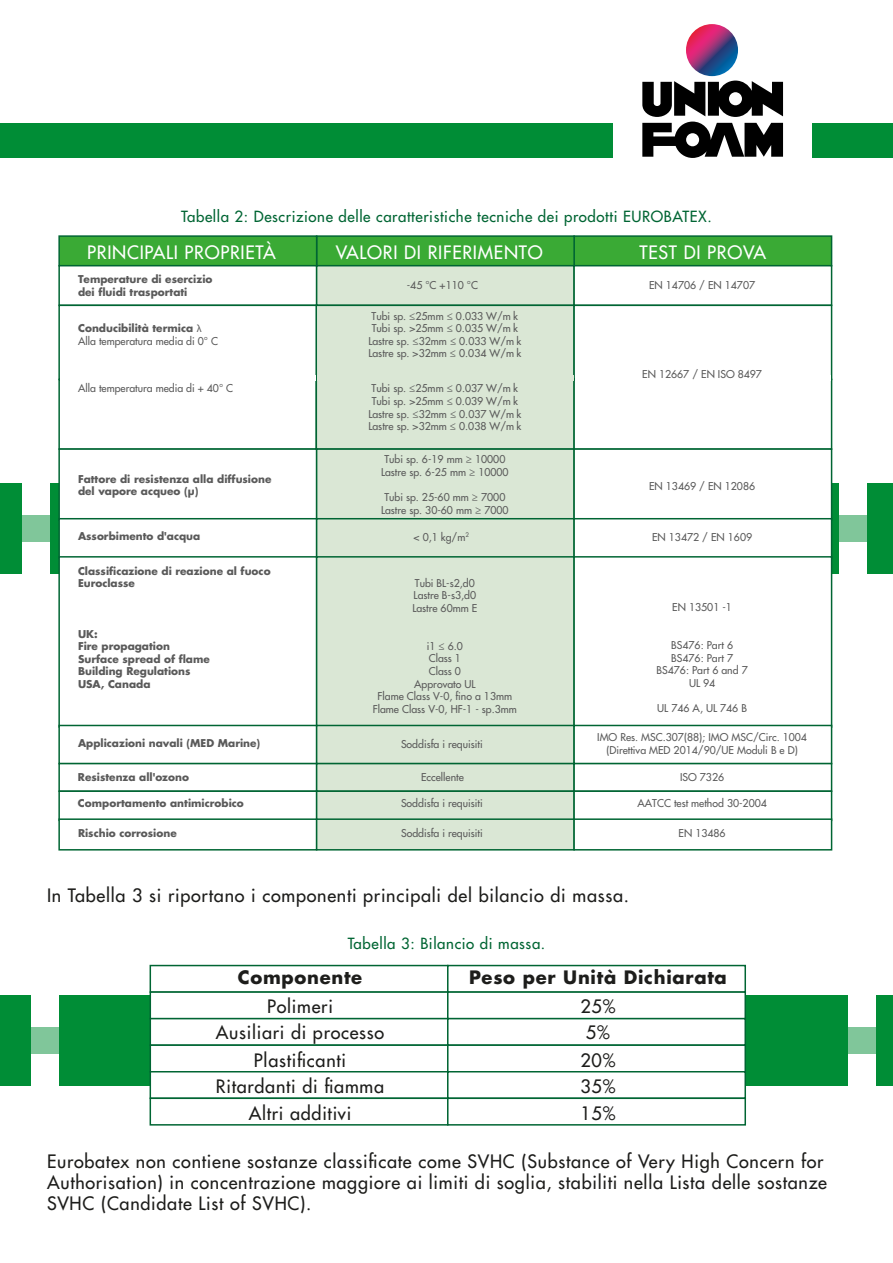
<style>
.page{position:relative;width:893px;height:1263px;background:#fff}
.page>*{position:absolute;margin:0;border:0;box-sizing:border-box;transform-origin:0 0}
.t1{font:500 18px/21px "Futura Std";letter-spacing:.04em;color:#1d1d1b}
.t2{font:500 18px "Futura Std";letter-spacing:.04em;color:#fff}
.t3{font:700 18px "Futura Std";letter-spacing:.04em;color:#1d1d1b}
.t4{font:500 15px "Futura Std";letter-spacing:.04em;color:#006533}
.t5{font:500 10.5px/12.6px "Futura Std";color:#5a5a5a;text-align:center}
.t6{font:700 10.5px/12.6px "Futura Std";color:#5a5a5a}
.s1{font-weight:700}
.s2{font-family:"Myriad Pro";font-weight:400}
</style>
<div class="page">
<div style="left:0;top:483px;width:893px;height:90px;background:#008d36"></div>
<div style="left:840px;top:455px;width:27px;height:156px;background:#fff"></div>
<div style="left:23px;top:455px;width:27px;height:156px;background:#fff"></div>
<svg style="left:22px;top:515px;width:845px;height:26px;fill:#80c69a"></svg>
<div style="left:0;top:123px;width:613px;height:34px;background:#008d36"></div>
<div style="left:812px;top:123px;width:81px;height:34px;background:#008d36"></div>
<svg style="left:686px;top:24px;width:52px;height:52px;background:#7c3b7c"></svg>
<svg style="left:642px;top:81px;width:141px;height:77px"></svg>
<div style="left:573px;top:235px;width:259px;height:31px;background:#3aaa35;border:2px solid #006533"></div>
<div style="left:316px;top:235px;width:259px;height:31px;background:#3aaa35;border:2px solid #006533"></div>
<div style="left:58px;top:235px;width:259px;height:31px;background:#3aaa35;border:2px solid #006533"></div>
<div style="left:58px;top:265px;width:259px;height:41px;background:#fff;border:2px solid #006533"></div>
<div style="left:316px;top:265px;width:259px;height:41px;background:#dae7d5;border:2px solid #006533"></div>
<div style="left:573px;top:265px;width:259px;height:41px;background:#fff;border:2px solid #006533"></div>
<div style="left:58px;top:305px;width:259px;height:75px;background:#fff;border:2px solid #006533"></div>
<div style="left:315px;top:305px;width:260px;height:75px;background:#dae7d5;border:2px solid #006533"></div>
<div style="left:573px;top:305px;width:259px;height:75px;background:#fff;border:2px solid #006533"></div>
<div style="left:58px;top:379px;width:259px;height:71px;background:#fff"></div>
<div style="left:316px;top:379px;width:259px;height:71px;background:#dae7d5"></div>
<div style="left:573px;top:379px;width:259px;height:71px;background:#fff;border:2px solid #006533"></div>
<div style="left:60px;top:375px;width:255px;height:6px;background:#fff"></div>
<div style="left:317px;top:375px;width:256px;height:6px;background:#dae7d5"></div>
<div style="left:575px;top:375px;width:256px;height:6px;background:#fff"></div>
<div style="left:58px;top:448px;width:259px;height:73px;background:#fff;border:2px solid #006533"></div>
<div style="left:316px;top:448px;width:259px;height:73px;background:#dae7d5;border:2px solid #006533"></div>
<div style="left:573px;top:448px;width:259px;height:73px;background:#fff;border:2px solid #006533"></div>
<div style="left:58px;top:518px;width:259px;height:41px;background:#fff;border:2px solid #006533"></div>
<div style="left:316px;top:518px;width:259px;height:41px;background:#dae7d5;border:2px solid #006533"></div>
<div style="left:573px;top:518px;width:259px;height:41px;background:#fff;border:2px solid #006533"></div>
<div style="left:58px;top:556px;width:259px;height:172px;background:#fff;border:2px solid #006533"></div>
<div style="left:316px;top:556px;width:259px;height:172px;background:#dae7d5;border:2px solid #006533"></div>
<div style="left:573px;top:556px;width:259px;height:172px;background:#fff;border:2px solid #006533"></div>
<div style="left:58px;top:725px;width:259px;height:39px;background:#fff;border:2px solid #006533"></div>
<div style="left:316px;top:725px;width:259px;height:39px;background:#dae7d5;border:2px solid #006533"></div>
<div style="left:573px;top:725px;width:259px;height:39px;background:#fff;border:2px solid #006533"></div>
<div style="left:58px;top:763px;width:259px;height:29px;background:#fff;border:2px solid #006533"></div>
<div style="left:316px;top:763px;width:259px;height:29px;background:#dae7d5;border:2px solid #006533"></div>
<div style="left:573px;top:763px;width:259px;height:29px;background:#fff;border:2px solid #006533"></div>
<div style="left:58px;top:790px;width:259px;height:31px;background:#fff;border:2px solid #006533"></div>
<div style="left:316px;top:790px;width:259px;height:31px;background:#dae7d5;border:2px solid #006533"></div>
<div style="left:573px;top:790px;width:259px;height:31px;background:#fff;border:2px solid #006533"></div>
<div style="left:58px;top:818px;width:259px;height:32px;background:#fff;border:2px solid #006533"></div>
<div style="left:316px;top:818px;width:259px;height:32px;background:#dae7d5;border:2px solid #006533"></div>
<div style="left:573px;top:818px;width:259px;height:32px;background:#fff;border:2px solid #006533"></div>
<div style="left:0;top:995px;width:893px;height:90px;background:#008d36"></div>
<div style="left:849px;top:968px;width:27px;height:155px;background:#fff"></div>
<div style="left:32px;top:968px;width:27px;height:155px;background:#fff"></div>
<svg style="left:31px;top:1027px;width:845px;height:26px"></svg>
<div style="left:150px;top:965px;width:298px;height:28px;background:#fff;border:2px solid #006533"></div>
<div style="left:447px;top:965px;width:299px;height:28px;background:#fff;border:2px solid #006533"></div>
<div style="left:150px;top:991px;width:298px;height:28px;background:#fff;border:2px solid #006533"></div>
<div style="left:447px;top:991px;width:299px;height:28px;background:#fff;border:2px solid #006533"></div>
<div style="left:150px;top:1018px;width:298px;height:28px;background:#fff;border:2px solid #006533"></div>
<div style="left:447px;top:1018px;width:299px;height:28px;background:#fff;border:2px solid #006533"></div>
<div style="left:150px;top:1044px;width:298px;height:28px;background:#fff;border:2px solid #006533"></div>
<div style="left:447px;top:1044px;width:299px;height:28px;background:#fff;border:2px solid #006533"></div>
<div style="left:150px;top:1071px;width:298px;height:28px;background:#fff;border:2px solid #006533"></div>
<div style="left:447px;top:1071px;width:299px;height:28px;background:#fff;border:2px solid #006533"></div>
<div style="left:150px;top:1097px;width:298px;height:28px;background:#fff;border:2px solid #006533"></div>
<div style="left:447px;top:1097px;width:299px;height:28px;background:#fff;border:2px solid #006533"></div>
<h2 class="t4" style="left:181px;top:207px;width:532px">Tabella 2: Descrizione delle caratteristiche tecniche dei prodotti EUROBATEX.</h2>
<h1 class="t2" style="left:87px;top:241px;width:190px">PRINCIPALI PROPRIETÀ</h1>
<h1 class="t2" style="left:336px;top:241px;width:208px">VALORI DI RIFERIMENTO</h1>
<h1 class="t2" style="left:639px;top:241px;width:128px">TEST DI PROVA</h1>
<p class="t6" style="left:78px;top:273px;width:136px">Temperature di esercizio dei fluidi trasportati</p>
<p class="t5" style="left:407px;top:279px;width:73px">-45 °C +110 °C</p>
<p class="t5" style="left:649px;top:279px;width:108px">EN 14706 / EN 14707</p>
<p class="t5" style="left:78px;top:322px;width:141px;text-align:left"><span class="s1">Conducibilità termica</span> <span class="s2">λ<br></span>Alla temperatura media di 0° C</p>
<p class="t5" style="left:368px;top:309px;width:154px">Tubi sp. ≤25mm ≤ 0.033 W/m k<br>Tubi sp. &gt;25mm ≤ 0.035 W/m k<br>Lastre sp. ≤32mm ≤ 0.033 W/m k<br>Lastre sp. &gt;32mm ≤ 0.034 W/m k</p>
<p class="t5" style="left:78px;top:382px;width:157px">Alla temperatura media di + 40° C</p>
<p class="t6" style="left:78px;top:472px;width:195px">Fattore di resistenza alla diffusione del vapore acqueo (μ)</p>
<p class="t5" style="left:368px;top:382px;width:154px">Tubi sp. ≤25mm ≤ 0.037 W/m k<br>Tubi sp. &gt;25mm ≤ 0.039 W/m k<br>Lastre sp. ≤32mm ≤ 0.037 W/m k<br>Lastre sp. &gt;32mm ≤ 0.038 W/m k</p>
<p class="t5" style="left:381px;top:453px;width:129px">Tubi sp. 6-19 mm ≥ 10000<br>Lastre sp. 6-25 mm ≥ 10000</p>
<p class="t5" style="left:381px;top:491px;width:129px">Tubi sp. 25-60 mm ≥ 7000<br>Lastre sp. 30-60 mm ≥ 7000</p>
<p class="t5" style="left:642px;top:368px;width:121px">EN 12667 / EN ISO 8497</p>
<p class="t5" style="left:649px;top:480px;width:108px">EN 13469 / EN 12086</p>
<p class="t6" style="left:78px;top:530px;width:124px">Assorbimento d'acqua</p>
<p class="t5" style="left:414px;top:531px;width:57px">&lt; 0,1 kg/m<sup>2</sup></p>
<p class="t5" style="left:652px;top:531px;width:101px">EN 13472 / EN 1609</p>
<p class="t6" style="left:78px;top:564px;width:194px">Classificazione di reazione al fuoco<br>Euroclasse</p>
<p class="t5" style="left:412px;top:577px;width:67px;text-align:left">Tubi BL-s2,d0<br>Lastre B-s3,d0<br>Lastre 60mm E</p>
<p class="t5" style="left:373px;top:640px;width:146px">i1 ≤ 6.0<br>Class 1<br>Class 0<br>Approvato UL<br>Flame Class V-0, fino a 13mm<br>Flame Class V-0, HF-1 - sp.3mm</p>
<p class="t5" style="left:672px;top:601px;width:61px">EN 13501 -1</p>
<p class="t5" style="left:656px;top:639px;width:93px">BS476: Part 6<br>BS476: Part 7<br>BS476: Part 6 and 7<br>UL 94</p>
<p class="t5" style="left:657px;top:702px;width:91px">UL 746 A, UL 746 B</p>
<p class="t6" style="left:78px;top:627px;width:133px">UK:<br>Fire propagation<br>Surface spread of flame<br>Building Regulations<br>USA, Canada</p>
<p class="t6" style="left:78px;top:737px;width:184px">Applicazioni navali (MED Marine)</p>
<p class="t5" style="left:401px;top:737px;width:83px">Soddisfa i requisiti</p>
<p class="t5" style="left:597px;top:731px;width:211px">IMO Res. MSC.307(88); IMO MSC/Circ. 1004 (Direttiva MED 2014/90/UE Moduli B e D)</p>
<p class="t6" style="left:78px;top:770px;width:113px">Resistenza all'ozono</p>
<p class="t5" style="left:421px;top:771px;width:44px">Eccellente</p>
<p class="t5" style="left:680px;top:771px;width:46px">ISO 7326</p>
<p class="t6" style="left:78px;top:797px;width:167px">Comportamento antimicrobico</p>
<p class="t5" style="left:401px;top:797px;width:83px">Soddisfa i requisiti</p>
<p class="t5" style="left:638px;top:797px;width:131px">AATCC test method 30-2004</p>
<p class="t6" style="left:78px;top:826px;width:100px">Rischio corrosione</p>
<p class="t5" style="left:401px;top:827px;width:83px">Soddisfa i requisiti</p>
<p class="t5" style="left:679px;top:827px;width:49px">EN 13486</p>
<h1 class="t1" style="left:47px;top:885px;width:583px">In Tabella 3 si riportano i componenti principali del bilancio di massa.</h1>
<h2 class="t4" style="left:348px;top:934px;width:199px">Tabella 3: Bilancio di massa.</h2>
<h1 class="t3" style="left:238px;top:965px;width:126px">Componente</h1>
<h1 class="t3" style="left:469px;top:965px;width:259px">Peso per Unità Dichiarata</h1>
<h1 class="t1" style="left:267px;top:996px;width:67px">Polimeri</h1>
<h1 class="t1" style="left:580px;top:996px;width:36px">25%</h1>
<h1 class="t1" style="left:216px;top:1022px;width:170px">Ausiliari di processo</h1>
<h1 class="t1" style="left:586px;top:1022px;width:25px">5%</h1>
<h1 class="t1" style="left:254px;top:1050px;width:94px">Plastificanti</h1>
<h1 class="t1" style="left:580px;top:1050px;width:36px">20%</h1>
<h1 class="t1" style="left:216px;top:1076px;width:170px">Ritardanti di fiamma</h1>
<h1 class="t1" style="left:580px;top:1076px;width:36px">35%</h1>
<h1 class="t1" style="left:249px;top:1103px;width:104px">Altri additivi</h1>
<h1 class="t1" style="left:580px;top:1103px;width:36px">15%</h1>
<h1 class="t1" style="left:47px;top:1151px;width:781px">Eurobatex non contiene sostanze classificate come SVHC (Substance of Very High Concern for<br>Authorisation) in concentrazione maggiore ai limiti di soglia, stabiliti nella Lista delle sostanze<br>SVHC (Candidate List of SVHC).</h1>
</div>
